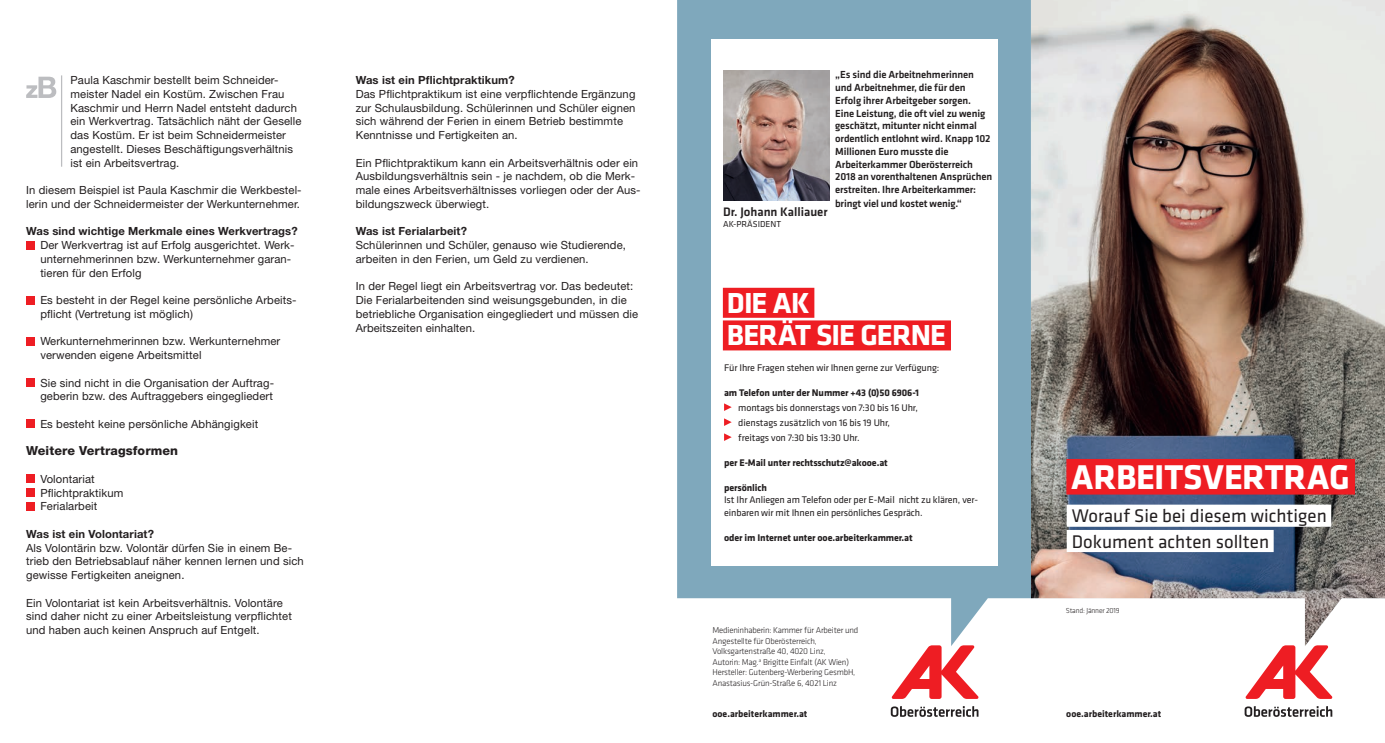
<style>
.page{position:relative;width:1385px;height:743px;background:#fff}
.page>*{position:absolute;margin:0;border:0;box-sizing:border-box;transform-origin:0 0}
.t1{font:700 35.62px "Klavika Basic";letter-spacing:-.005em;color:#fff}
.t2{font:700 30px/32.6px "Klavika Basic";letter-spacing:-.03em;color:#fff}
.t3{font:19px/25.2px "Klavika Basic";color:#231f20}
.t4{font:500 12.75px "Klavika Basic";color:#231f20}
.t5{font:800 12.5px "Helvetica Neue LT Std";letter-spacing:.01em;color:#231f20}
.t6{font:11.25px/13.8px "Helvetica Neue LT Std";letter-spacing:.01em;color:#231f20}
.t7{font:700 11.25px "Helvetica Neue LT Std";letter-spacing:.01em;color:#231f20}
.t8{font:500 10.62px/12.9px "Klavika Basic";letter-spacing:-.01em;color:#231f20}
.t9{font:10px/15px "Klavika Basic";letter-spacing:-.01em;color:#231f20}
.t10{font:700 10px "Klavika Basic";letter-spacing:-.01em;color:#231f20}
.t11{font:700 9.75px "Klavika Basic";color:#231f20}
.t12{font:9px "Klavika Basic";color:#231f20}
.t13{font:300 8.75px/10.5px "Klavika Basic";letter-spacing:-.02em;color:#231f20}
.t14{font:300 7.5px "Klavika Basic";letter-spacing:-.02em;color:#231f20}
</style>
<div class="page">
<svg style="left:677px;top:0;width:354px;height:645px;fill:#7fa8bc"></svg>
<hr style="left:61px;top:75px;width:1px;height:92px;background:#bcbdc0">
<svg style="left:26px;top:77px;width:30px;height:21px"></svg>
<div style="left:26px;top:241px;width:8px;height:8px;background:#ee1d23"></div>
<div style="left:26px;top:296px;width:8px;height:8px;background:#ee1d23"></div>
<div style="left:26px;top:337px;width:8px;height:8px;background:#ee1d23"></div>
<div style="left:26px;top:379px;width:8px;height:8px;background:#ee1d23"></div>
<div style="left:26px;top:420px;width:8px;height:8px;background:#ee1d23"></div>
<div style="left:26px;top:475px;width:8px;height:8px;background:#ee1d23"></div>
<div style="left:26px;top:489px;width:8px;height:8px;background:#ee1d23"></div>
<div style="left:26px;top:502px;width:8px;height:8px;background:#ee1d23"></div>
<svg style="left:1245px;top:646px;width:87px;height:53px"></svg>
<svg style="left:1244px;top:706px;width:88px;height:11px"></svg>
<img style="left:1031px;top:0;width:354px;height:646px">
<div style="left:1066px;top:459px;width:289px;height:36px;background:#ee1d23"></div>
<div style="left:1066px;top:505px;width:265px;height:22px;background:#fff"></div>
<div style="left:1066px;top:530px;width:207px;height:22px;background:#fff"></div>
<svg style="left:891px;top:645px;width:88px;height:54px"></svg>
<svg style="left:891px;top:706px;width:87px;height:11px"></svg>
<div style="left:711px;top:39px;width:287px;height:526px;background:#fff"></div>
<svg style="left:724px;top:403px;width:8px;height:8px"></svg>
<svg style="left:724px;top:418px;width:8px;height:8px"></svg>
<svg style="left:724px;top:433px;width:8px;height:8px"></svg>
<div style="left:723px;top:288px;width:91px;height:30px;background:#ee1d23"></div>
<div style="left:723px;top:320px;width:228px;height:30px;background:#ee1d23"></div>
<img style="left:723px;top:70px;width:106px;height:130px">
<p class="t6" style="left:70px;top:73px;width:232px">Paula Kaschmir bestellt beim Schneider&shy;meister Nadel ein Kostüm. Zwischen Frau Kaschmir und Herrn Nadel entsteht dadurch ein Werkvertrag. Tatsächlich näht der Geselle das Kostüm. Er ist beim Schneidermeister angestellt. Dieses Beschäftigungsverhältnis ist ein Arbeitsvertrag.</p>
<p class="t6" style="left:26px;top:183px;width:277px">In diesem Beispiel ist Paula Kaschmir die Werkbestel&shy;lerin und der Schneidermeister der Werkunternehmer.</p>
<p class="t7" style="left:26px;top:224px;width:273px">Was sind wichtige Merkmale eines Werkvertrags?</p>
<p class="t6" style="left:40px;top:238px;width:256px">Der Werkvertrag ist auf Erfolg ausgerichtet. Werk&shy;unternehmerinnen bzw. Werkunternehmer garan&shy;tieren für den Erfolg</p>
<p class="t6" style="left:40px;top:293px;width:258px">Es besteht in der Regel keine persönliche Arbeits&shy;pflicht (Vertretung ist möglich)</p>
<p class="t6" style="left:40px;top:334px;width:241px">Werkunternehmerinnen bzw. Werkunternehmer verwenden eigene Arbeitsmittel</p>
<p class="t6" style="left:40px;top:376px;width:235px">Sie sind nicht in die Organisation der Auftrag&shy;geberin bzw. des Auftraggebers eingegliedert</p>
<p class="t6" style="left:40px;top:417px;width:219px">Es besteht keine persönliche Abhängigkeit</p>
<p class="t5" style="left:26px;top:444px;width:153px">Weitere Vertragsformen</p>
<p class="t6" style="left:40px;top:472px;width:85px">Volontariat<br>Pflichtpraktikum<br>Ferialarbeit</p>
<p class="t7" style="left:26px;top:527px;width:129px">Was ist ein Volontariat?</p>
<p class="t6" style="left:26px;top:541px;width:279px">Als Volontärin bzw. Volontär dürfen Sie in einem Be&shy;trieb den Betriebsablauf näher kennen lernen und sich gewisse Fertigkeiten aneignen.</p>
<p class="t6" style="left:26px;top:596px;width:267px">Ein Volontariat ist kein Arbeitsverhältnis. Volontäre sind daher nicht zu einer Arbeitsleistung verpflichtet und haben auch keinen Anspruch auf Entgelt.</p>
<p class="t7" style="left:356px;top:73px;width:161px">Was ist ein Pflichtpraktikum?</p>
<p class="t6" style="left:356px;top:87px;width:281px">Das Pflichtpraktikum ist eine verpflichtende Ergänzung zur Schulausbildung. Schülerinnen und Schüler eignen sich während der Ferien in einem Betrieb bestimmte Kenntnisse und Fertigkeiten an.</p>
<p class="t6" style="left:356px;top:156px;width:286px">Ein Pflichtpraktikum kann ein Arbeitsverhältnis oder ein Ausbildungsverhältnis sein - je nachdem, ob die Merk&shy;male eines Arbeitsverhältnisses vorliegen oder der Aus&shy;bildungszweck überwiegt.</p>
<p class="t7" style="left:356px;top:224px;width:113px">Was ist Ferialarbeit?</p>
<p class="t6" style="left:356px;top:238px;width:272px">Schülerinnen und Schüler, genauso wie Studierende, arbeiten in den Ferien, um Geld zu verdienen.</p>
<p class="t6" style="left:356px;top:279px;width:284px">In der Regel liegt ein Arbeitsvertrag vor. Das bedeutet:<br>Die Ferialarbeitenden sind weisungsgebunden, in die betriebliche Organisation eingegliedert und müssen die Arbeitszeiten einhalten.</p>
<p class="t8" style="left:835px;top:68px;width:159px">„Es sind die Arbeitnehmerinnen und Arbeitnehmer, die für den<br>Erfolg ihrer Arbeitgeber sorgen.<br>Eine Leistung, die oft viel zu wenig geschätzt, mitunter nicht einmal ordentlich entlohnt wird. Knapp 102<br>Millionen Euro musste die<br>Arbeiterkammer Oberösterreich<br>2018 an vorenthaltenen Ansprüchen erstreiten. Ihre Arbeiterkammer: bringt viel und kostet wenig.“</p>
<p class="t4" style="left:723px;top:203px;width:106px">Dr. Johann Kalliauer</p>
<p class="t12" style="left:723px;top:218px;width:59px">AK-PRÄSIDENT</p>
<h2 class="t2" style="left:727px;top:285px;width:221px">DIE AK<br>BERÄT SIE GERNE</h2>
<p class="t9" style="left:724px;top:360px;width:217px">Für Ihre Fragen stehen wir Ihnen gerne zur Verfügung:</p>
<p class="t10" style="left:724px;top:385px;width:196px">am Telefon unter der Nummer +43 (0)50 6906-1</p>
<p class="t9" style="left:738px;top:400px;width:181px">montags bis donnerstags von 7:30 bis 16 Uhr, dienstags zusätzlich von 16 bis 19 Uhr, freitags von 7:30 bis 13:30 Uhr.</p>
<p class="t10" style="left:724px;top:455px;width:165px">per E-Mail unter rechtsschutz@akooe.at</p>
<p class="t10" style="left:724px;top:480px;width:44px">persönlich</p>
<p class="t9" style="left:724px;top:494px;width:255px;line-height:12.5px">Ist Ihr Anliegen am Telefon oder per E-Mail nicht zu klären, ver&shy;einbaren wir mit Ihnen ein persönliches Gespräch.</p>
<p class="t10" style="left:724px;top:530px;width:190px">oder im Internet unter ooe.arbeiterkammer.at</p>
<p class="t13" style="left:712px;top:625px;width:147px">Medieninhaberin: Kammer für Arbeiter und Angestellte für Oberösterreich, Volksgartenstraße 40, 4020 Linz,<br>Autorin: Mag.<sup>a</sup> Brigitte Einfalt (AK Wien)<br>Hersteller: Gutenberg-Werbering GesmbH, Anastasius-Grün-Straße 6, 4021 Linz</p>
<h1 class="t1" style="left:1071px;top:451px;width:280px">ARBEITSVERTRAG</h1>
<h3 class="t3" style="left:1072px;top:503px;width:256px">Worauf Sie bei diesem wichtigen<br>Dokument achten sollten</h3>
<p class="t14" style="left:1066px;top:606px;width:55px">Stand: Jänner 2019</p>
<p class="t11" style="left:712px;top:707px;width:96px">ooe.arbeiterkammer.at</p>
<p class="t11" style="left:1066px;top:707px;width:96px">ooe.arbeiterkammer.at</p>
</div>
